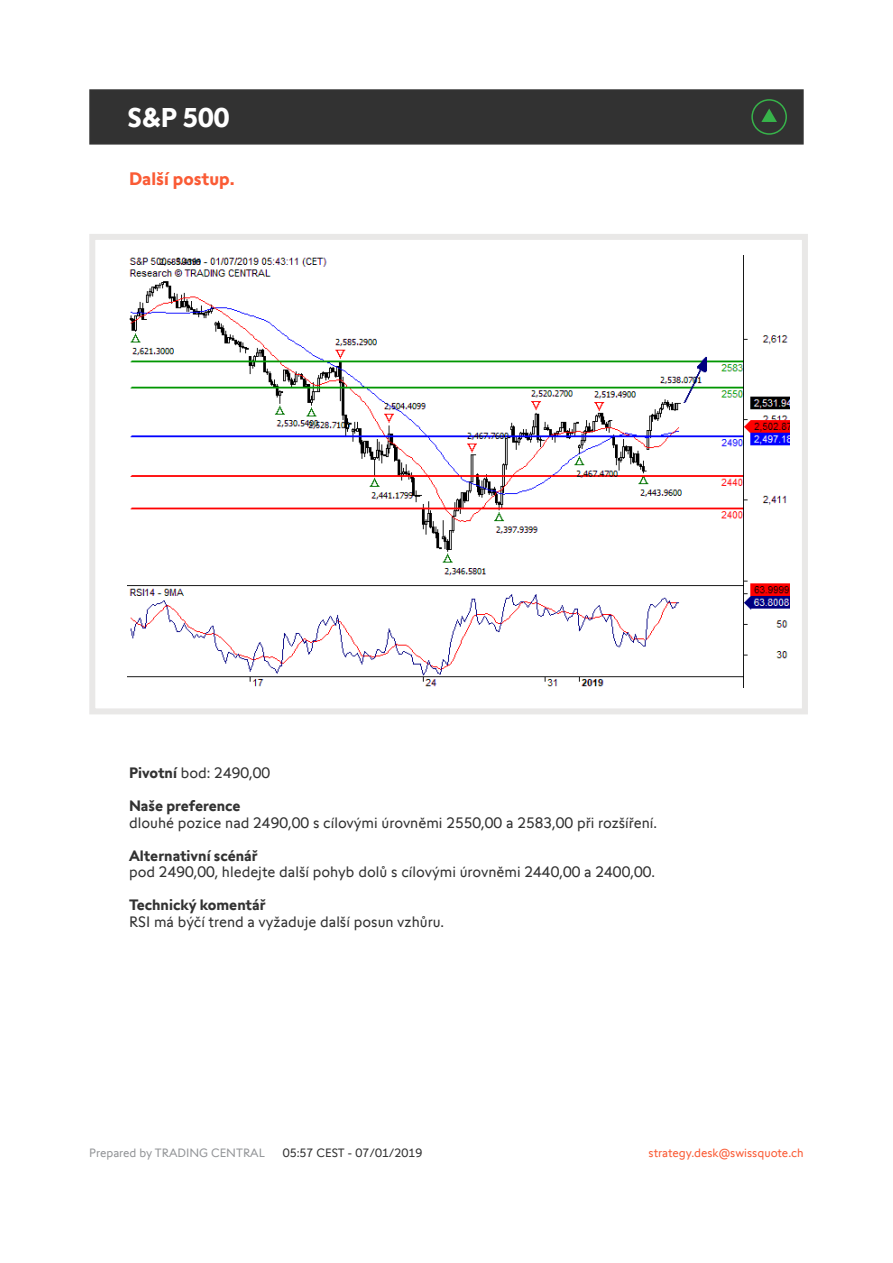
<style>
.page{position:relative;width:893px;height:1263px;background:#fff}
.page>*{position:absolute;margin:0;border:0;box-sizing:border-box;transform-origin:0 0}
.t1{font:700 27px "Swissquote CT";color:#fff}
.t2{font:700 18px "Swissquote CT";color:#fa5b35}
.t3{font:15px "Swissquote CT";color:#323232}
.t4{font:700 15px "Swissquote CT";color:#323232}
.t5{font:12px "Swissquote CT";color:#fa5b35}
.t6{font:12px "Swissquote CT";color:#939598}
.t7{font:12px "Swissquote CT";color:#323232}
.s1{font-weight:700}
</style>
<div class="page">
<div style="left:89px;top:234px;width:719px;height:480px;border:6px solid #e9e8e7"></div>
<div style="left:89px;top:89px;width:715px;height:56px;background:#323232;border:2px solid #323232"></div>
<img style="left:128px;top:255px;width:661px;height:432px">
<svg style="left:751px;top:99px;width:36px;height:36px"></svg>
<h1 class="t1" style="left:128px;top:101px;width:103px">S&amp;P 500</h1>
<p class="t2" style="left:129px;top:168px;width:107px">Další postup.</p>
<p class="t3" style="left:129px;top:764px;width:143px"><span class="s1">Pivotní</span> bod: 2490,00</p>
<p class="t4" style="left:129px;top:797px;width:113px">Naše preference</p>
<p class="t3" style="left:129px;top:814px;width:530px">dlouhé pozice nad 2490,00 s cílovými úrovněmi 2550,00 a 2583,00 při rozšíření.</p>
<p class="t4" style="left:129px;top:846px;width:130px">Alternativní scénář</p>
<p class="t3" style="left:129px;top:863px;width:528px">pod 2490,00, hledejte další pohyb dolů s cílovými úrovněmi 2440,00 a 2400,00.</p>
<p class="t4" style="left:129px;top:896px;width:138px">Technický komentář</p>
<p class="t3" style="left:129px;top:913px;width:317px">RSI má býčí trend a vyžaduje další posun vzhůru.</p>
<p class="t6" style="left:89px;top:1145px;width:177px">Prepared by TRADING CENTRAL</p>
<p class="t7" style="left:283px;top:1145px;width:141px">05:57 CEST - 07/01/2019</p>
<p class="t5" style="left:649px;top:1145px;width:157px">strategy.desk@swissquote.ch</p>
</div>
